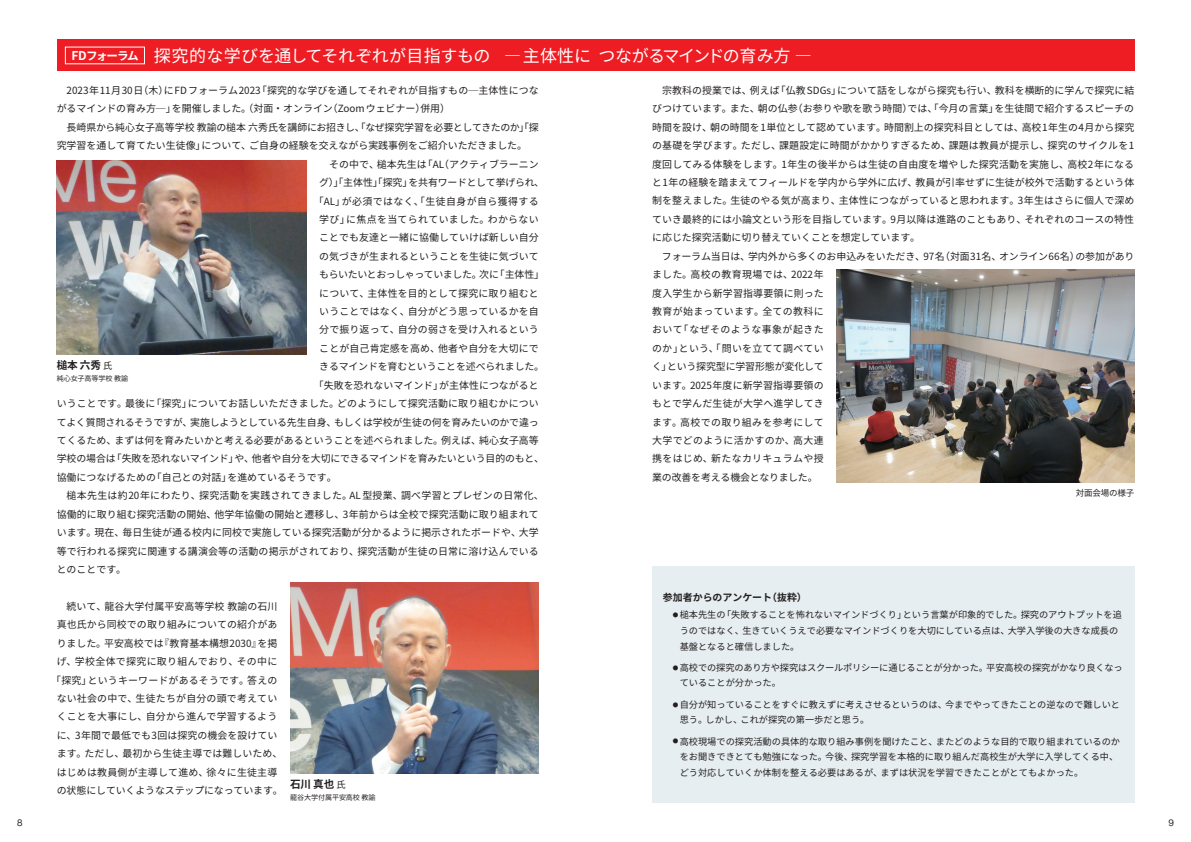
<style>
.page{position:relative;width:1191px;height:842px;background:#fff}
.page>*{position:absolute;margin:0;border:0;box-sizing:border-box;transform-origin:0 0}
.t1{font:17px "Noto Sans CJ Kjp";letter-spacing:-.015em;color:#fff}
.t2{font:700 11.6px "Noto Sans CJ Kjp";letter-spacing:-.11em;color:#fff}
.t3{font:700 10.6px "Noto Sans CJ Kjp";letter-spacing:-.015em;color:#231f20}
.t4{font:9.9px/18.4px "Noto Sans CJ Kjp";letter-spacing:.005em;color:#231f20}
.t5{font:9.9px "Noto Sans CJ Kjp";letter-spacing:-.015em;color:#231f20}
.t6{font:9.9px "Noto Sans CJ Kjp";letter-spacing:-.025em;color:#231f20}
.t7{font:9.9px "Noto Sans CJ Kjp";letter-spacing:-.03em;color:#231f20}
.t8{font:9.9px "Noto Sans CJ Kjp";letter-spacing:.03em;color:#231f20}
.t9{font:9.9px "Noto Sans CJ Kjp";letter-spacing:.035em;color:#231f20}
.t10{font:9.9px "Noto Sans CJ Kjp";letter-spacing:.04em;color:#231f20}
.t11{font:9.9px "Noto Sans CJ Kjp";letter-spacing:-.04em;color:#231f20}
.t12{font:700 9.9px "Noto Sans CJ Kjp";color:#231f20}
.t13{font:9.2px/15.6px "Noto Sans CJ Kjp";color:#231f20}
.t14{font:9.2px "Helvetica Now Display";color:#231f20}
.t15{font:8.5px "Noto Sans CJ Kjp";letter-spacing:-.015em;color:#231f20}
.t16{font:7.1px "Noto Sans CJ Kjp";letter-spacing:-.015em;color:#231f20}
.s1{font-size:12px}
.s2{font-weight:400;font-size:9.2px}
.s3{font-size:5.5px}
</style>
<div class="page">
<div style="left:57px;top:40px;width:1077px;height:31px;background:#ee1d23"></div>
<div style="left:652px;top:566px;width:482px;height:236px;background:#e7eef1"></div>
<img style="left:57px;top:160px;width:249px;height:194px">
<img style="left:836px;top:269px;width:298px;height:213px">
<img style="left:290px;top:582px;width:249px;height:191px">
<h1 class="t1" style="left:68px;top:46px;width:745px">　　　　　探究的な学びを通してそれぞれが目指すもの ―主体性に つながるマインドの育み方 ―</h1>
<p class="t2" style="left:71px;top:49px;width:69px"><span class="s1">FD</span>フォーラム</p>
<p class="t4" style="left:57px;top:81px;width:483px;text-indent:10px">2023年11月30日（木）にFDフォーラム2023「探究的な学びを通してそれぞれが目指すもの─主体性につながるマインドの育み方─」を開催しました。（対面・オンライン（Zoomウェビナー）併用）</p>
<p class="t6" style="left:67px;top:122px;width:473px">長崎県から純心女子高等学校 教諭の槌本 六秀氏を講師にお招きし、「なぜ探究学習を必要としてきたのか」「探</p>
<p class="t4" style="left:57px;top:137px;width:472px">究学習を通して育てたい生徒像」について、ご自身の経験を交えながら実践事例をご紹介いただきました。</p>
<p class="t4" style="left:329px;top:155px;width:211px">その中で、槌本先生は「AL（アクティブラーニン</p>
<p class="t5" style="left:319px;top:177px;width:226px">グ）」「主体性」「探究」を共有ワードとして挙げられ、</p>
<p class="t10" style="left:314px;top:195px;width:226px">「AL」が必須ではなく、「生徒自身が自ら獲得する</p>
<p class="t9" style="left:319px;top:214px;width:221px">学び」に焦点を当てられていました。わからない</p>
<p class="t4" style="left:319px;top:229px;width:221px">ことでも友達と一緒に協働していけば新しい自分</p>
<p class="t4" style="left:319px;top:247px;width:221px">の気づきが生まれるということを生徒に気づいて</p>
<p class="t11" style="left:319px;top:269px;width:226px">もらいたいとおっしゃっていました。次に「主体性」</p>
<p class="t4" style="left:319px;top:284px;width:221px">について、主体性を目的として探究に取り組むと</p>
<p class="t4" style="left:319px;top:302px;width:221px">いうことではなく、自分がどう思っているかを自</p>
<p class="t4" style="left:319px;top:321px;width:221px">分で振り返って、自分の弱さを受け入れるという</p>
<p class="t4" style="left:319px;top:339px;width:221px">ことが自己肯定感を高め、他者や自分を大切にで</p>
<p class="t5" style="left:319px;top:361px;width:226px">きるマインドを育むということを述べられました。</p>
<p class="t4" style="left:314px;top:376px;width:226px">「失敗を恐れないマインド」が主体性につながると</p>
<p class="t4" style="left:57px;top:395px;width:483px">いうことです。最後に「探究」についてお話しいただきました。どのようにして探究活動に取り組むかについ</p>
<p class="t7" style="left:57px;top:416px;width:483px">てよく質問されるそうですが、実施しようとしている先生自身、もしくは学校が生徒の何を育みたいのかで違っ</p>
<p class="t4" style="left:57px;top:431px;width:483px">てくるため、まずは何を育みたいかと考える必要があるということを述べられました。例えば、純心女子高等</p>
<p class="t5" style="left:57px;top:453px;width:489px">学校の場合は「失敗を恐れないマインド」や、他者や自分を大切にできるマインドを育みたいという目的のもと、</p>
<p class="t4" style="left:57px;top:468px;width:281px">協働につなげるための「自己との対話」を進めているそうです。</p>
<p class="t8" style="left:67px;top:490px;width:478px">槌本先生は約20年にわたり、探究活動を実践されてきました。AL型授業、調べ学習とプレゼンの日常化、</p>
<p class="t4" style="left:57px;top:505px;width:483px">協働的に取り組む探究活動の開始、他学年協働の開始と遷移し、3年前からは全校で探究活動に取り組まれて</p>
<p class="t4" style="left:57px;top:523px;width:483px">います。現在、毎日生徒が通る校内に同校で実施している探究活動が分かるように掲示されたボードや、大学</p>
<p class="t4" style="left:57px;top:542px;width:484px">等で行われる探究に関連する講演会等の活動の掲示がされており、探究活動が生徒の日常に溶け込んでいる</p>
<p class="t4" style="left:57px;top:560px;width:71px">とのことです。</p>
<p class="t4" style="left:67px;top:597px;width:212px">続いて、龍谷大学付属平安高等学校 教諭の石川</p>
<p class="t4" style="left:57px;top:616px;width:222px">真也氏から同校での取り組みについての紹介があ</p>
<p class="t4" style="left:57px;top:634px;width:222px">りました。平安高校では『教育基本構想2030』を掲</p>
<p class="t9" style="left:57px;top:656px;width:222px">げ、学校全体で探究に取り組んでおり、その中に</p>
<p class="t4" style="left:51px;top:671px;width:228px">「探究」というキーワードがあるそうです。答えの</p>
<p class="t4" style="left:57px;top:689px;width:222px">ない社会の中で、生徒たちが自分の頭で考えてい</p>
<p class="t4" style="left:57px;top:708px;width:222px">くことを大事にし、自分から進んで学習するよう</p>
<p class="t4" style="left:57px;top:726px;width:222px">に、3年間で最低でも3回は探究の機会を設けてい</p>
<p class="t4" style="left:57px;top:745px;width:227px">ます。ただし、最初から生徒主導では難しいため、</p>
<p class="t4" style="left:57px;top:763px;width:222px">はじめは教員側が主導して進め、徐々に生徒主導</p>
<p class="t4" style="left:57px;top:781px;width:228px">の状態にしていくようなステップになっています。</p>
<p class="t3" style="left:57px;top:360px;width:57px">槌本六秀<span class="s2">氏</span></p>
<p class="t16" style="left:57px;top:375px;width:73px">純心女子高等学校 教諭</p>
<p class="t3" style="left:290px;top:778px;width:57px">石川真也<span class="s2">氏</span></p>
<p class="t16" style="left:290px;top:793px;width:87px">龍谷大学付属平安高校 教諭</p>
<p class="t4" style="left:652px;top:81px;width:483px;text-align:justify;text-indent:10px">宗教科の授業では、例えば「仏教 SDGs」について話をしながら探究も行い、教科を横断的に学んで探究に結びつけています。また、朝の仏参（お参りや歌を歌う時間）では、「今月の言葉」を生徒間で紹介するスピーチの時間を設け、朝の時間を1単位として認めています。時間割上の探究科目としては、高校1年生の4月から探究の基礎を学びます。ただし、課題設定に時間がかかりすぎるため、課題は教員が提示し、探究のサイクルを1度回してみる体験をします。1年生の後半からは生徒の自由度を増やした探究活動を実施し、高校2年になると1年の経験を踏まえてフィールドを学内から学外に広げ、教員が引率せずに生徒が校外で活動するという体制を整えました。生徒のやる気が高まり、主体性につながっていると思われます。3年生はさらに個人で深めていき最終的には小論文という形を目指しています。9月以降は進路のこともあり、それぞれのコースの特性に応じた探究活動に切り替えていくことを想定しています。</p>
<p class="t4" style="left:652px;top:247px;width:484px;text-indent:10px">フォーラム当日は、学内外から多くのお申込みをいただき、97名（対面31名、オンライン66名）の参加がありました。高校の教育現場では、2022年<br>度入学生から新学習指導要領に則った<br>教育が始まっています。全ての教科に<br>おいて｢なぜそのような事象が起きた<br>のか｣という、｢問いを立てて調べてい<br>く」という探究型に学習形態が変化して<br>います。2025年度に新学習指導要領の<br>もとで学んだ生徒が大学へ進学してき<br>ます。高校での取り組みを参考にして<br>大学でどのように活かすのか、高大連<br>携をはじめ、新たなカリキュラムや授<br>業の改善を考える機会となりました。</p>
<p class="t15" style="left:1075px;top:488px;width:60px">対面会場の様子</p>
<p class="t12" style="left:663px;top:591px;width:145px">参加者からのアンケート（抜粋）</p>
<p class="t13" style="left:679px;top:607px;width:444px;text-indent:-7px"><span class="s3">●</span> 槌本先生の「失敗することを怖れないマインドづくり」という言葉が印象的でした。探究のアウトプットを追うのではなく、生きていくうえで必要なマインドづくりを大切にしている点は、大学入学後の大きな成長の基盤となると確信しました。</p>
<p class="t13" style="left:679px;top:660px;width:445px;text-indent:-7px"><span class="s3">●</span> 高校での探究のあり方や探究はスクールポリシーに通じることが分かった。平安高校の探究がかなり良くなっていることが分かった。</p>
<p class="t13" style="left:679px;top:697px;width:442px;text-indent:-7px"><span class="s3">●</span> 自分が知っていることをすぐに教えずに考えさせるというのは、今までやってきたことの逆なので難しいと思う。しかし、これが探究の第一歩だと思う。</p>
<p class="t13" style="left:679px;top:733px;width:442px;text-indent:-7px"><span class="s3">●</span> 高校現場での探究活動の具体的な取り組み事例を聞けたこと、またどのような目的で取り組まれているのかをお聞きできとても勉強になった。今後、探究学習を本格的に取り組んだ高校生が大学に入学してくる中、どう対応していくか体制を整える必要はあるが、まずは状況を学習できたことがとてもよかった。</p>
<p class="t14" style="left:17px;top:817px;width:7px">8</p>
<p class="t14" style="left:1168px;top:817px;width:7px">9</p>
</div>
